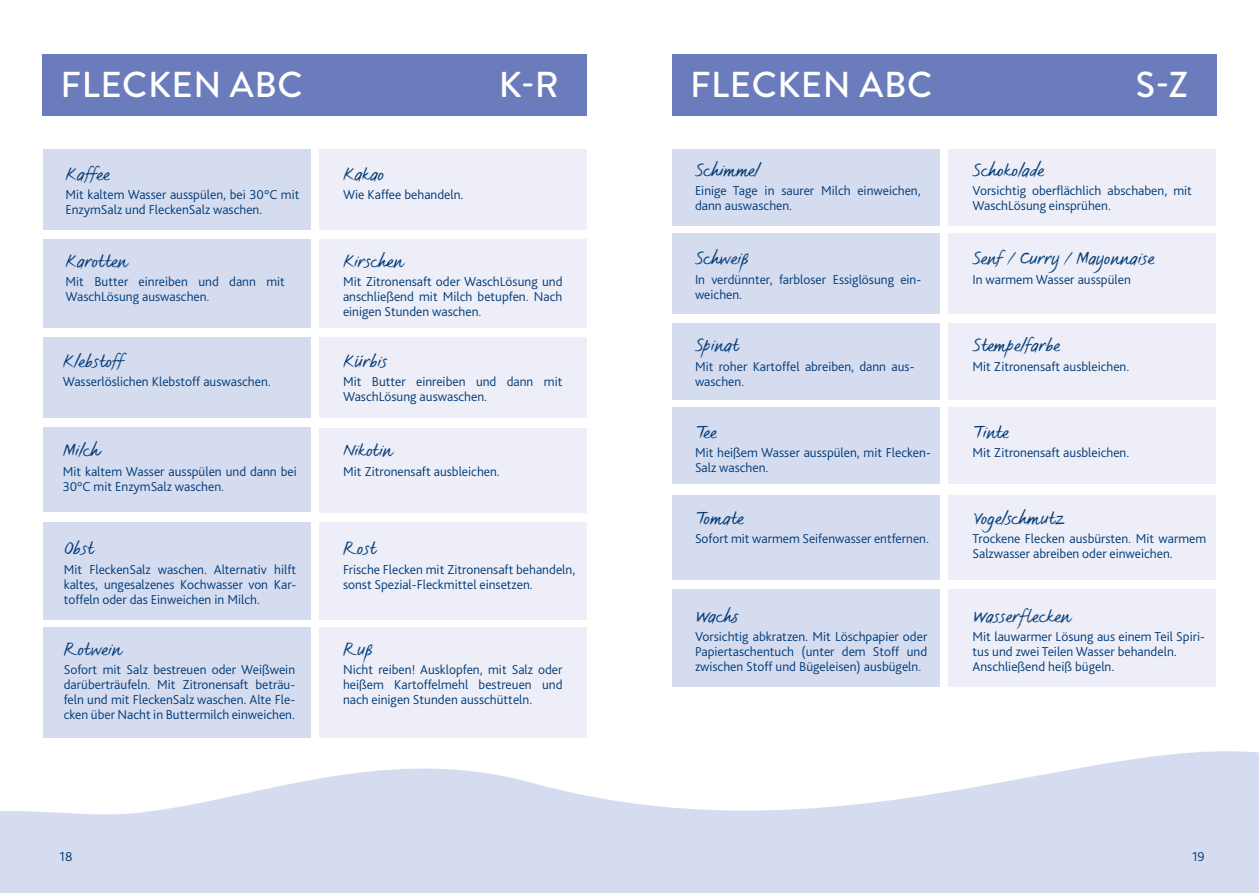
<style>
.page{position:relative;width:1259px;height:893px;background:#fff}
.page>*{position:absolute;margin:0;border:0;box-sizing:border-box;transform-origin:0 0}
.t1{font:500 36px "Brandon Grotesque";letter-spacing:.02em;color:#fff}
.t2{font:18px "FS Sammy";color:#003a76}
.t3{font:300 13.5px/15px "Bliss Pro";color:#003a76}
</style>
<div class="page">
<svg style="left:0;top:735px;width:1259px;height:158px;fill:#d6dcf0"></svg>
<div style="left:43px;top:54px;width:544px;height:62px;background:#6b7cbc"></div>
<div style="left:672px;top:54px;width:544px;height:62px;background:#6b7cbc"></div>
<div style="left:43px;top:628px;width:267px;height:110px;background:#d6dcf0"></div>
<div style="left:43px;top:337px;width:267px;height:81px;background:#d6dcf0"></div>
<div style="left:672px;top:407px;width:268px;height:77px;background:#d6dcf0"></div>
<div style="left:43px;top:522px;width:267px;height:98px;background:#d6dcf0"></div>
<div style="left:672px;top:589px;width:268px;height:98px;background:#d6dcf0"></div>
<div style="left:319px;top:522px;width:268px;height:98px;background:#edeef7"></div>
<div style="left:948px;top:589px;width:268px;height:98px;background:#edeef7"></div>
<div style="left:43px;top:428px;width:267px;height:84px;background:#d6dcf0"></div>
<div style="left:672px;top:495px;width:268px;height:84px;background:#d6dcf0"></div>
<div style="left:319px;top:239px;width:268px;height:89px;background:#edeef7"></div>
<div style="left:948px;top:323px;width:268px;height:77px;background:#edeef7"></div>
<div style="left:319px;top:428px;width:268px;height:85px;background:#edeef7"></div>
<div style="left:948px;top:496px;width:268px;height:84px;background:#edeef7"></div>
<div style="left:319px;top:149px;width:268px;height:81px;background:#edeef7"></div>
<div style="left:948px;top:233px;width:268px;height:81px;background:#edeef7"></div>
<div style="left:948px;top:149px;width:268px;height:76px;background:#edeef7"></div>
<div style="left:319px;top:628px;width:268px;height:110px;background:#edeef7"></div>
<div style="left:43px;top:149px;width:267px;height:81px;background:#d6dcf0"></div>
<div style="left:672px;top:233px;width:268px;height:81px;background:#d6dcf0"></div>
<div style="left:672px;top:149px;width:268px;height:76px;background:#d6dcf0"></div>
<div style="left:43px;top:239px;width:267px;height:89px;background:#d6dcf0"></div>
<div style="left:672px;top:323px;width:268px;height:76px;background:#d6dcf0"></div>
<div style="left:319px;top:337px;width:268px;height:81px;background:#edeef7"></div>
<div style="left:948px;top:407px;width:268px;height:77px;background:#edeef7"></div>
<h1 class="t1" style="left:61px;top:60px;width:243px">FLECKEN ABC</h1>
<h1 class="t1" style="left:499px;top:60px;width:61px">K-R</h1>
<h1 class="t1" style="left:690px;top:60px;width:243px">FLECKEN ABC</h1>
<h1 class="t1" style="left:1135px;top:60px;width:54px">S-Z</h1>
<h2 class="t2" style="left:65px;top:163px;width:46px">Kaffee</h2>
<p class="t3" style="left:65px;top:187px;width:235px">Mit kaltem Wasser ausspülen, bei 30°C mit<br>EnzymSalz und FleckenSalz waschen.</p>
<h2 class="t2" style="left:65px;top:250px;width:63px">Karotten</h2>
<p class="t3" style="left:65px;top:274px;width:221px">Mit Butter einreiben und dann mit<br>WaschLösung auswaschen.</p>
<h2 class="t2" style="left:63px;top:350px;width:62px">Klebstoff</h2>
<p class="t3" style="left:63px;top:374px;width:210px">Wasserlöslichen Klebstoff auswaschen.</p>
<h2 class="t2" style="left:63px;top:440px;width:38px">Milch</h2>
<p class="t3" style="left:63px;top:464px;width:236px">Mit kaltem Wasser ausspülen und dann bei<br>30°C mit EnzymSalz waschen.</p>
<h2 class="t2" style="left:64px;top:538px;width:31px">Obst</h2>
<p class="t3" style="left:64px;top:562px;width:234px;text-align:justify">Mit FleckenSalz waschen. Alternativ hilft kaltes, ungesalzenes Kochwasser von Kar&shy;toffeln oder das Einweichen in Milch.</p>
<h2 class="t2" style="left:64px;top:638px;width:59px">Rotwein</h2>
<p class="t3" style="left:64px;top:662px;width:233px;text-align:justify">Sofort mit Salz bestreuen oder Weißwein darüberträufeln. Mit Zitronensaft beträu&shy;feln und mit FleckenSalz waschen. Alte Fle&shy;cken über Nacht in Buttermilch einweichen.</p>
<h2 class="t2" style="left:343px;top:163px;width:42px">Kakao</h2>
<p class="t3" style="left:343px;top:187px;width:122px">Wie Kaffee behandeln.</p>
<h2 class="t2" style="left:343px;top:250px;width:62px">Kirschen</h2>
<p class="t3" style="left:343px;top:274px;width:221px;text-align:justify">Mit Zitronensaft oder WaschLösung und anschließend mit Milch betupfen. Nach einigen Stunden waschen.</p>
<h2 class="t2" style="left:343px;top:350px;width:46px">Kürbis</h2>
<p class="t3" style="left:343px;top:374px;width:221px">Mit Butter einreiben und dann mit<br>WaschLösung auswaschen.</p>
<h2 class="t2" style="left:343px;top:440px;width:51px">Nikotin</h2>
<p class="t3" style="left:343px;top:464px;width:158px">Mit Zitronensaft ausbleichen.</p>
<h2 class="t2" style="left:343px;top:538px;width:35px">Rost</h2>
<p class="t3" style="left:343px;top:562px;width:234px">Frische Flecken mit Zitronensaft behandeln, sonst Spezial-Fleckmittel einsetzen.</p>
<h2 class="t2" style="left:343px;top:638px;width:32px">Ruß</h2>
<p class="t3" style="left:343px;top:662px;width:221px;text-align:justify">Nicht reiben! Ausklopfen, mit Salz oder heißem Kartoffelmehl bestreuen und nach einigen Stunden ausschütteln.</p>
<h2 class="t2" style="left:695px;top:159px;width:65px">Schimmel</h2>
<p class="t3" style="left:695px;top:183px;width:227px">Einige Tage in saurer Milch einweichen, dann auswaschen.</p>
<h2 class="t2" style="left:695px;top:248px;width:56px">Schweiß</h2>
<p class="t3" style="left:695px;top:272px;width:228px">In verdünnter, farbloser Essiglösung ein&shy;weichen.</p>
<h2 class="t2" style="left:695px;top:335px;width:45px">Spinat</h2>
<p class="t3" style="left:695px;top:359px;width:221px">Mit roher Kartoffel abreiben, dann aus&shy;waschen.</p>
<h2 class="t2" style="left:695px;top:421px;width:23px">Tee</h2>
<p class="t3" style="left:695px;top:445px;width:237px">Mit heißem Wasser ausspülen, mit Flecken-<br>Salz waschen.</p>
<h2 class="t2" style="left:695px;top:507px;width:50px">Tomate</h2>
<p class="t3" style="left:695px;top:531px;width:236px">Sofort mit warmem Seifenwasser entfernen.</p>
<h2 class="t2" style="left:695px;top:605px;width:45px">Wachs</h2>
<p class="t3" style="left:695px;top:629px;width:234px;text-align:justify">Vorsichtig abkratzen. Mit Löschpapier oder Papiertaschentuch (unter dem Stoff und zwischen Stoff und Bügeleisen) ausbügeln.</p>
<h2 class="t2" style="left:972px;top:159px;width:73px">Schokolade</h2>
<p class="t3" style="left:972px;top:183px;width:221px">Vorsichtig oberflächlich abschaben, mit<br>WaschLösung einsprühen.</p>
<h2 class="t2" style="left:972px;top:248px;width:183px">Senf / Curry / Mayonnaise</h2>
<p class="t3" style="left:972px;top:272px;width:160px">In warmem Wasser ausspülen</p>
<h2 class="t2" style="left:972px;top:335px;width:89px">Stempelfarbe</h2>
<p class="t3" style="left:972px;top:359px;width:158px">Mit Zitronensaft ausbleichen.</p>
<h2 class="t2" style="left:972px;top:421px;width:37px">Tinte</h2>
<p class="t3" style="left:972px;top:445px;width:158px">Mit Zitronensaft ausbleichen.</p>
<h2 class="t2" style="left:972px;top:507px;width:94px">Vogelschmutz</h2>
<p class="t3" style="left:972px;top:531px;width:235px">Trockene Flecken ausbürsten. Mit warmem<br>Salzwasser abreiben oder einweichen.</p>
<h2 class="t2" style="left:972px;top:605px;width:100px">Wasserflecken</h2>
<p class="t3" style="left:972px;top:629px;width:234px">Mit lauwarmer Lösung aus einem Teil Spiri&shy;tus und zwei Teilen Wasser behandeln.<br>Anschließend heiß bügeln.</p>
<p class="t3" style="left:60px;top:849px;width:14px">18</p>
<p class="t3" style="left:1192px;top:849px;width:14px">19</p>
</div>
